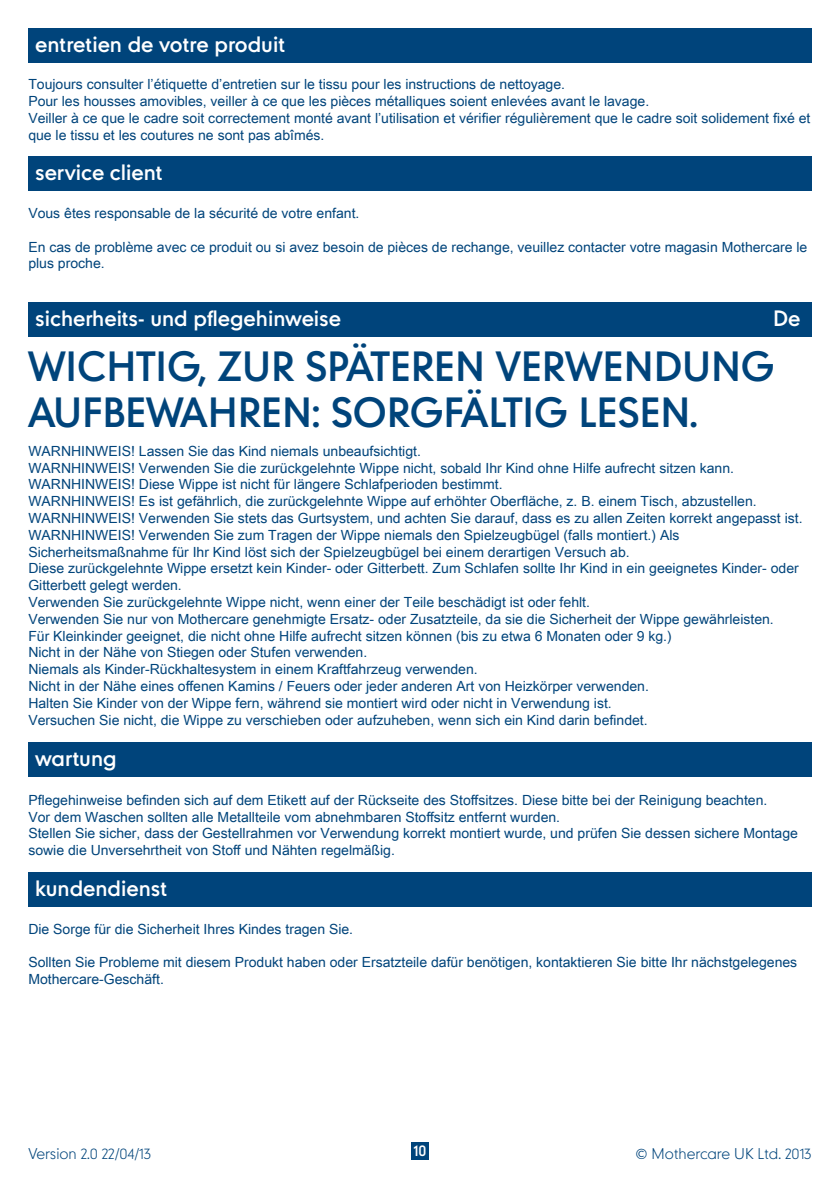
<style>
.page{position:relative;width:840px;height:1191px;background:#fff}
.page>*{position:absolute;margin:0;border:0;box-sizing:border-box;transform-origin:0 0}
.t1{font:38px/45.6px "Mothercare";color:#00447b}
.Mothercare_box_headi{font:20px "Mothercare";color:#fff}
.Mothercare_box_headi-2{font:100 20px "Mothercare";color:#fff}
.Mothercare_body_copy{font:20px "Mothercare";color:#fff}
.Mothercare_body_copy-2{font:14px/16.8px "Arial Unicode MS";color:#00447b}
.t2{font:100 14px "Mothercare";color:#00447b}
.t3{font:14px "Mothercare";color:#fff}
</style>
<div class="page">
<div style="left:411px;top:1142px;width:17px;height:17px;background:#00447b"></div>
<div style="left:28px;top:157px;width:783px;height:34px;background:#00447b"></div>
<div style="left:28px;top:28px;width:783px;height:34px;background:#00447b"></div>
<div style="left:28px;top:302px;width:783px;height:34px;background:#00447b"></div>
<div style="left:28px;top:872px;width:783px;height:34px;background:#00447b"></div>
<div style="left:28px;top:742px;width:783px;height:34px;background:#00447b"></div>
<p class="Mothercare_box_headi" style="left:35px;top:30px;width:251px">entretien de votre produit</p>
<p class="Mothercare_body_copy-2" style="left:28px;top:76px;width:538px">Toujours consulter l’étiquette d’entretien sur le tissu pour les instructions de nettoyage.</p>
<p class="Mothercare_body_copy-2" style="left:28px;top:93px;width:622px">Pour les housses amovibles, veiller à ce que les pièces métalliques soient enlevées avant le lavage.</p>
<p class="Mothercare_body_copy-2" style="left:28px;top:109px;width:783px">Veiller à ce que le cadre soit correctement monté avant l’utilisation et vérifier régulièrement que le cadre soit solidement fixé et que le tissu et les coutures ne sont pas abîmés.</p>
<p class="Mothercare_box_headi" style="left:35px;top:158px;width:129px">service client</p>
<p class="Mothercare_body_copy-2" style="left:28px;top:204px;width:332px">Vous êtes responsable de la sécurité de votre enfant.</p>
<p class="Mothercare_body_copy-2" style="left:28px;top:238px;width:780px">En cas de problème avec ce produit ou si avez besoin de pièces de rechange, veuillez contacter votre magasin Mothercare le plus proche.</p>
<p class="Mothercare_box_headi" style="left:35px;top:304px;width:307px">sicherheits- und pflegehinweise</p>
<p class="t1" style="left:28px;top:343px;width:747px">WICHTIG, ZUR SPÄTEREN VERWENDUNG<br>AUFBEWAHREN: SORGFÄLTIG LESEN.</p>
<p class="Mothercare_box_headi-2" style="left:44px;top:304px;width:176px">afety &amp; care notes</p>
<p class="Mothercare_body_copy" style="left:772px;top:304px;width:29px">De</p>
<p class="Mothercare_body_copy-2" style="left:28px;top:442px;width:394px">WARNHINWEIS! Lassen Sie das Kind niemals unbeaufsichtigt.</p>
<p class="Mothercare_body_copy-2" style="left:28px;top:459px;width:706px">WARNHINWEIS! Verwenden Sie die zurückgelehnte Wippe nicht, sobald Ihr Kind ohne Hilfe aufrecht sitzen kann.</p>
<p class="Mothercare_body_copy-2" style="left:28px;top:475px;width:475px">WARNHINWEIS! Diese Wippe ist nicht für längere Schlafperioden bestimmt.</p>
<p class="Mothercare_body_copy-2" style="left:28px;top:492px;width:729px">WARNHINWEIS! Es ist gefährlich, die zurückgelehnte Wippe auf erhöhter Oberfläche, z. B. einem Tisch, abzustellen.</p>
<p class="Mothercare_body_copy-2" style="left:28px;top:509px;width:775px">WARNHINWEIS! Verwenden Sie stets das Gurtsystem, und achten Sie darauf, dass es zu allen Zeiten korrekt angepasst ist.</p>
<p class="Mothercare_body_copy-2" style="left:28px;top:526px;width:652px">WARNHINWEIS! Verwenden Sie zum Tragen der Wippe niemals den Spielzeugbügel (falls montiert.) Als<br>Sicherheitsmaßnahme für Ihr Kind löst sich der Spielzeugbügel bei einem derartigen Versuch ab.</p>
<p class="Mothercare_body_copy-2" style="left:28px;top:559px;width:771px">Diese zurückgelehnte Wippe ersetzt kein Kinder- oder Gitterbett. Zum Schlafen sollte Ihr Kind in ein geeignetes Kinder- oder<br>Gitterbett gelegt werden.</p>
<p class="Mothercare_body_copy-2" style="left:28px;top:593px;width:563px">Verwenden Sie zurückgelehnte Wippe nicht, wenn einer der Teile beschädigt ist oder fehlt.</p>
<p class="Mothercare_body_copy-2" style="left:28px;top:610px;width:746px">Verwenden Sie nur von Mothercare genehmigte Ersatz- oder Zusatzteile, da sie die Sicherheit der Wippe gewährleisten.</p>
<p class="Mothercare_body_copy-2" style="left:28px;top:627px;width:644px">Für Kleinkinder geeignet, die nicht ohne Hilfe aufrecht sitzen können (bis zu etwa 6 Monaten oder 9 kg.)</p>
<p class="Mothercare_body_copy-2" style="left:28px;top:643px;width:340px">Nicht in der Nähe von Stiegen oder Stufen verwenden.</p>
<p class="Mothercare_body_copy-2" style="left:28px;top:660px;width:450px">Niemals als Kinder-Rückhaltesystem in einem Kraftfahrzeug verwenden.</p>
<p class="Mothercare_body_copy-2" style="left:28px;top:677px;width:621px">Nicht in der Nähe eines offenen Kamins / Feuers oder jeder anderen Art von Heizkörper verwenden.</p>
<p class="Mothercare_body_copy-2" style="left:28px;top:694px;width:584px">Halten Sie Kinder von der Wippe fern, während sie montiert wird oder nicht in Verwendung ist.</p>
<p class="Mothercare_body_copy-2" style="left:28px;top:711px;width:620px">Versuchen Sie nicht, die Wippe zu verschieben oder aufzuheben, wenn sich ein Kind darin befindet.</p>
<p class="Mothercare_box_headi" style="left:35px;top:744px;width:83px">wartung</p>
<p class="Mothercare_body_copy-2" style="left:28px;top:791px;width:740px">Pflegehinweise befinden sich auf dem Etikett auf der Rückseite des Stoffsitzes. Diese bitte bei der Reinigung beachten.</p>
<p class="Mothercare_body_copy-2" style="left:28px;top:808px;width:533px">Vor dem Waschen sollten alle Metallteile vom abnehmbaren Stoffsitz entfernt wurden.</p>
<p class="Mothercare_body_copy-2" style="left:28px;top:824px;width:770px">Stellen Sie sicher, dass der Gestellrahmen vor Verwendung korrekt montiert wurde, und prüfen Sie dessen sichere Montage sowie die Unversehrtheit von Stoff und Nähten regelmäßig.</p>
<p class="Mothercare_box_headi" style="left:35px;top:874px;width:133px">kundendienst</p>
<p class="Mothercare_body_copy-2" style="left:28px;top:920px;width:326px">Die Sorge für die Sicherheit Ihres Kindes tragen Sie.</p>
<p class="Mothercare_body_copy-2" style="left:28px;top:953px;width:770px">Sollten Sie Probleme mit diesem Produkt haben oder Ersatzteile dafür benötigen, kontaktieren Sie bitte Ihr nächstgelegenes<br>Mothercare-Geschäft.</p>
<p class="t2" style="left:28px;top:1144px;width:124px">Version 2.0 22/04/13</p>
<p class="t3" style="left:413px;top:1141px;width:14px">10</p>
<p class="t2" style="left:635px;top:1144px;width:177px">© Mothercare UK Ltd. 2013</p>
</div>
